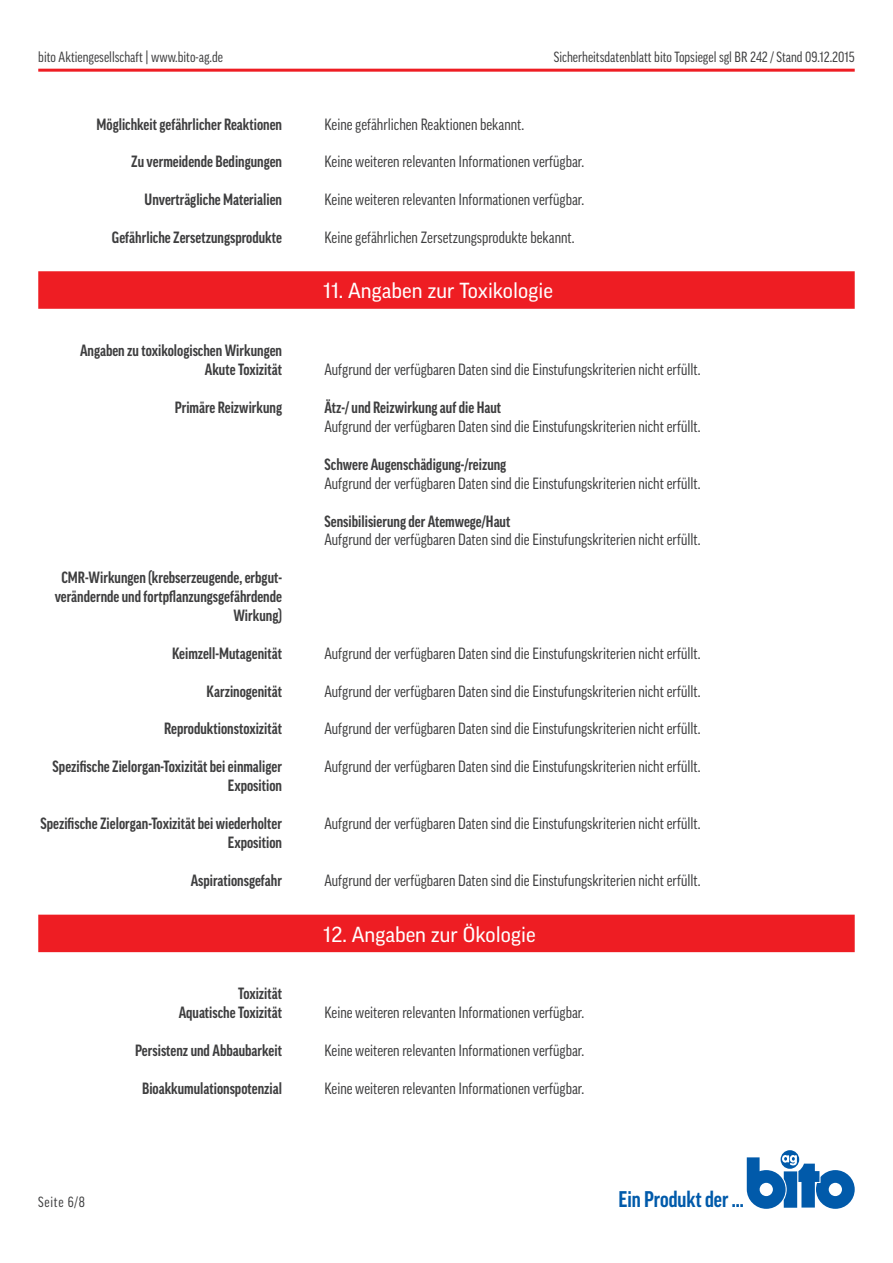
<style>
.page{position:relative;width:893px;height:1263px;background:#fff}
.page>*{position:absolute;margin:0;border:0;box-sizing:border-box;transform-origin:0 0}
.t1{font:700 condensed 21.9px "Good Pro";color:#015aaa}
.roter_Balken{font:21px "Good Pro";color:#fff}
.Inhalt{font:condensed 15.75px "Good Pro";color:#3e3e3f}
.Auflistung{font:700 condensed 15.75px/18.9px "Good Pro";color:#3e3e3f;text-align:right}
.Inhalt-2{font:700 condensed 15.75px "Good Pro";color:#3e3e3f}
.Produkt{font:condensed 14.25px "Good Pro";color:#3e3e3f}
.Adresse{font:condensed 14.25px "Good Pro";letter-spacing:.05em;color:#3e3e3f}
</style>
<div class="page">
<hr style="left:38px;top:69px;width:817px;height:3px;background:#ee1d23">
<svg style="left:781px;top:1150px;width:18px;height:19px"></svg>
<svg style="left:747px;top:1155px;width:108px;height:54px"></svg>
<div style="left:38px;top:915px;width:817px;height:37px;background:#ee1d23"></div>
<div style="left:38px;top:271px;width:817px;height:38px;background:#ee1d23"></div>
<p class="Produkt" style="left:38px;top:49px;width:186px">bito Aktiengesellschaft | www.bito-ag.de</p>
<p class="Auflistung" style="left:97px;top:115px;width:187px">Möglichkeit gefährlicher Reaktionen</p>
<p class="Auflistung" style="left:131px;top:152px;width:152px">Zu vermeidende Bedingungen</p>
<p class="Auflistung" style="left:145px;top:190px;width:139px">Unverträgliche Materialien</p>
<p class="Auflistung" style="left:112px;top:228px;width:172px">Gefährliche Zersetzungsprodukte</p>
<p class="Auflistung" style="left:80px;top:341px;width:204px">Angaben zu toxikologischen Wirkungen</p>
<p class="Auflistung" style="left:205px;top:360px;width:79px">Akute Toxizität</p>
<p class="Auflistung" style="left:175px;top:398px;width:109px">Primäre Reizwirkung</p>
<p class="Auflistung" style="left:55px;top:568px;width:229px">CMR-Wirkungen (krebserzeugende, erbgut&shy;verändernde und fortpflanzungsgefährdende<br>Wirkung)</p>
<p class="Auflistung" style="left:172px;top:644px;width:111px">Keimzell-Mutagenität</p>
<p class="Auflistung" style="left:207px;top:682px;width:77px">Karzinogenität</p>
<p class="Auflistung" style="left:164px;top:719px;width:119px">Reproduktionstoxizität</p>
<p class="Auflistung" style="left:53px;top:757px;width:231px">Spezifische Zielorgan-Toxizität bei einmaliger<br>Exposition</p>
<p class="Auflistung" style="left:41px;top:814px;width:243px">Spezifische Zielorgan-Toxizität bei wiederholter<br>Exposition</p>
<p class="Auflistung" style="left:191px;top:871px;width:93px">Aspirationsgefahr</p>
<p class="Adresse" style="left:38px;top:1194px;width:48px">Seite 6/8</p>
<p class="Auflistung" style="left:238px;top:984px;width:46px">Toxizität</p>
<p class="Auflistung" style="left:179px;top:1003px;width:105px">Aquatische Toxizität</p>
<p class="Auflistung" style="left:135px;top:1041px;width:149px">Persistenz und Abbaubarkeit</p>
<p class="Auflistung" style="left:142px;top:1078px;width:142px">Bioakkumulationspotenzial</p>
<p class="Produkt" style="left:554px;top:49px;width:302px">Sicherheitsdatenblatt bito Topsiegel sgl BR 242 / Stand 09.12.2015</p>
<p class="Inhalt" style="left:325px;top:115px;width:201px">Keine gefährlichen Reaktionen bekannt.</p>
<p class="Inhalt" style="left:325px;top:153px;width:261px">Keine weiteren relevanten Informationen verfügbar.</p>
<p class="Inhalt" style="left:325px;top:191px;width:261px">Keine weiteren relevanten Informationen verfügbar.</p>
<p class="Inhalt" style="left:325px;top:229px;width:251px">Keine gefährlichen Zersetzungsprodukte bekannt.</p>
<p class="roter_Balken" style="left:323px;top:279px;width:231px">11. Angaben zur Toxikologie</p>
<p class="Inhalt" style="left:325px;top:361px;width:377px">Aufgrund der verfügbaren Daten sind die Einstufungskriterien nicht erfüllt.</p>
<p class="Inhalt-2" style="left:325px;top:399px;width:178px">Ätz-/ und Reizwirkung auf die Haut</p>
<p class="Inhalt" style="left:325px;top:418px;width:377px">Aufgrund der verfügbaren Daten sind die Einstufungskriterien nicht erfüllt.</p>
<p class="Inhalt-2" style="left:325px;top:455px;width:183px">Schwere Augenschädigung-/reizung</p>
<p class="Inhalt" style="left:325px;top:474px;width:377px">Aufgrund der verfügbaren Daten sind die Einstufungskriterien nicht erfüllt.</p>
<p class="Auflistung" style="left:325px;top:511px;width:187px">Sensibilisierung der Atemwege/Haut</p>
<p class="Inhalt" style="left:325px;top:531px;width:377px">Aufgrund der verfügbaren Daten sind die Einstufungskriterien nicht erfüllt.</p>
<p class="Inhalt" style="left:325px;top:644px;width:377px">Aufgrund der verfügbaren Daten sind die Einstufungskriterien nicht erfüllt.</p>
<p class="Inhalt" style="left:325px;top:682px;width:377px">Aufgrund der verfügbaren Daten sind die Einstufungskriterien nicht erfüllt.</p>
<p class="Inhalt" style="left:325px;top:720px;width:377px">Aufgrund der verfügbaren Daten sind die Einstufungskriterien nicht erfüllt.</p>
<p class="Inhalt" style="left:325px;top:758px;width:377px">Aufgrund der verfügbaren Daten sind die Einstufungskriterien nicht erfüllt.</p>
<p class="Inhalt" style="left:325px;top:814px;width:377px">Aufgrund der verfügbaren Daten sind die Einstufungskriterien nicht erfüllt.</p>
<p class="Inhalt" style="left:325px;top:871px;width:377px">Aufgrund der verfügbaren Daten sind die Einstufungskriterien nicht erfüllt.</p>
<p class="roter_Balken" style="left:323px;top:922px;width:214px">12. Angaben zur Ökologie</p>
<p class="Inhalt" style="left:325px;top:1003px;width:261px">Keine weiteren relevanten Informationen verfügbar.</p>
<p class="Inhalt" style="left:325px;top:1041px;width:261px">Keine weiteren relevanten Informationen verfügbar.</p>
<p class="Inhalt" style="left:325px;top:1079px;width:261px">Keine weiteren relevanten Informationen verfügbar.</p>
<h1 class="t1" style="left:618px;top:1187px;width:127px">Ein Produkt der ...</h1>
</div>
